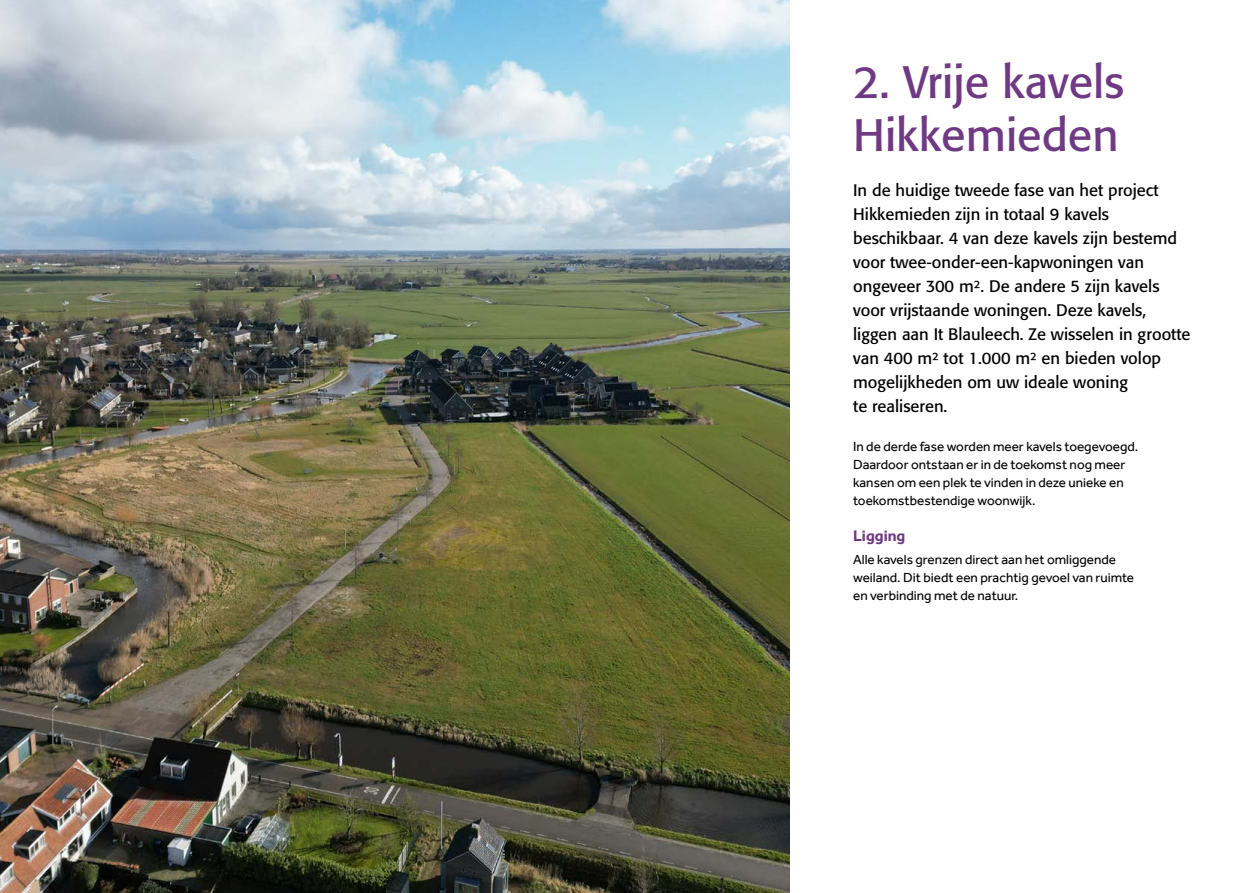
<style>
.page{position:relative;width:1259px;height:893px;background:#fff}
.page>*{position:absolute;margin:0;border:0;box-sizing:border-box;transform-origin:0 0}
.t1{font:45px/52.5px "Formata";color:#703983}
.t2{font:16.5px/24px "Formata";color:#000}
.t3{font:700 15.75px "Effra";color:#703983}
.t4{font:13.5px/18px "Effra";color:#000}
</style>
<div class="page">
<img style="left:0;top:0;width:789px;height:893px">
<h1 class="t1" style="left:853px;top:56px;width:272px">2. Vrije kavels<br>Hikkemieden</h1>
<p class="t2" style="left:853px;top:178px;width:339px">In de huidige tweede fase van het project Hikkemieden zijn in totaal 9 kavels beschikbaar. 4 van deze kavels zijn bestemd voor twee-onder-een-kapwoningen van ongeveer 300 m². De andere 5 zijn kavels voor vrijstaande woningen. Deze kavels, liggen aan It Blauleech. Ze wisselen in grootte van 400 m² tot 1.000 m² en bieden volop mogelijkheden om uw ideale woning<br>te realiseren.</p>
<p class="t4" style="left:853px;top:438px;width:287px">In de derde fase worden meer kavels toegevoegd.<br>Daardoor ontstaan er in de toekomst nog meer kansen om een plek te vinden in deze unieke en toekomstbestendige woonwijk.</p>
<p class="t3" style="left:853px;top:527px;width:54px">Ligging</p>
<p class="t4" style="left:853px;top:550px;width:282px">Alle kavels grenzen direct aan het omliggende weiland. Dit biedt een prachtig gevoel van ruimte en verbinding met de natuur.</p>
</div>
